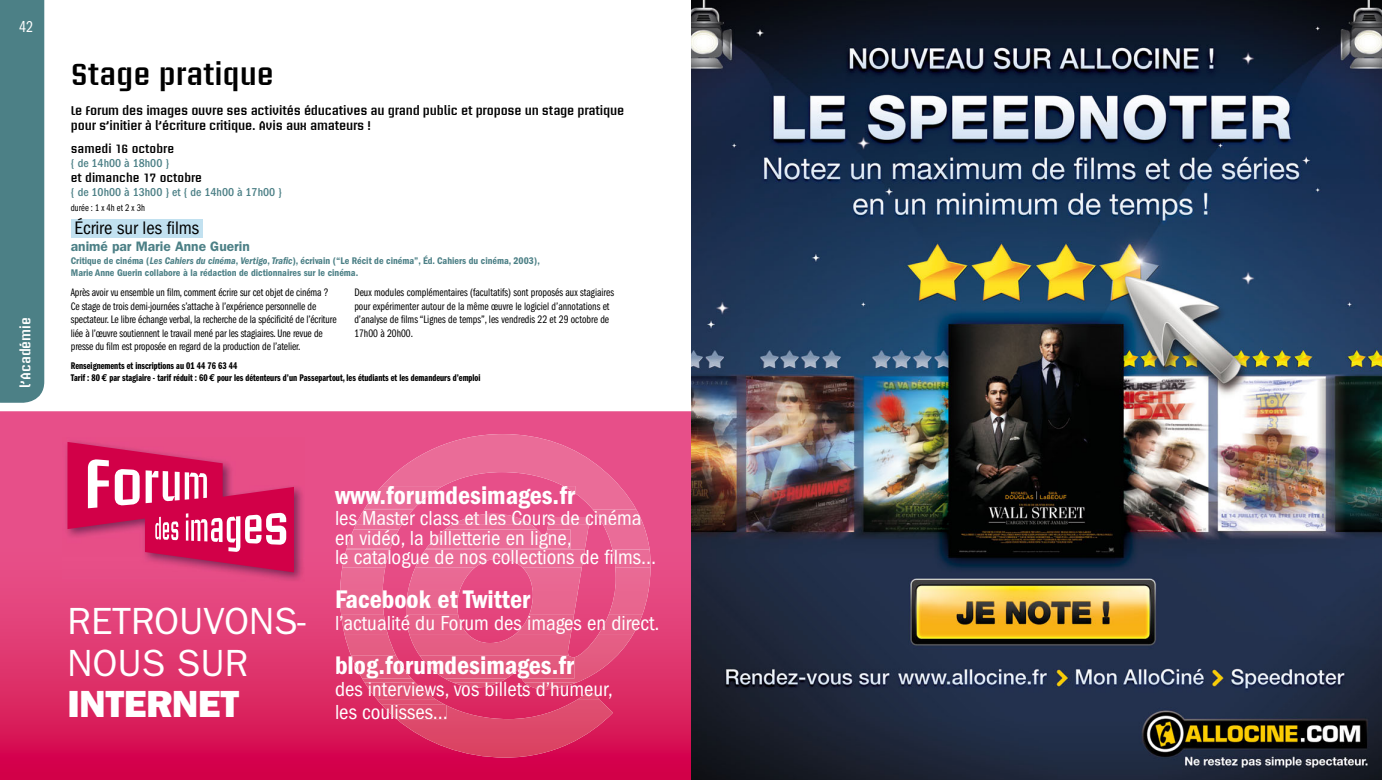
<style>
.page{position:relative;width:1382px;height:780px;background:#fff}
.page>*{position:absolute;margin:0;border:0;box-sizing:border-box;transform-origin:0 0}
.t1{font:38px/41.9px "Franklin Gothic";color:#fff}
.t2{font:800 38px "Franklin Gothic";letter-spacing:-.01em;color:#fff}
.t3{font:600 30px "Briem Akademi Std";color:#000}
.t4{font:600 condensed 26.38px "Franklin Gothic";color:#fff}
.t5{font:condensed 21.12px/19.6px "Franklin Gothic";color:#fff}
.t6{font:condensed 18.75px "Franklin Gothic";color:#000}
.t7{font:16.25px "Franklin Gothic Book Cmpr";color:#fff}
.t8{font:600 13.75px "Franklin Gothic";color:#4c8086}
.t9{font:600 13.75px "Briem Akademi Std";color:#fff}
.t10{font:600 12.5px/15px "Briem Akademi Std";letter-spacing:-.015em;color:#000}
.t11{font:500 condensed 11.88px "Franklin Gothic";color:#4c8086}
.t12{font:600 11.88px "Briem Akademi Std";color:#000}
.t13{font:11.25px/13.5px "Franklin Gothic Book Cmpr";letter-spacing:-.01em;color:#000}
.t14{font:600 condensed 10px/12px "Franklin Gothic";color:#4c8086}
.t15{font:10px/12px "Franklin Gothic Demi Cmpr";color:#000}
.t16{font:10px "Franklin Gothic Book Cmpr";color:#000}
.s1{font-style:italic}
.s2{font-family:"Euro Mono";font-weight:700}
</style>
<div class="page">
<div style="left:0;top:0;width:44px;height:403px;background:#4c8086"></div>
<div style="left:71px;top:219px;width:132px;height:19px;background:#c2e1f0"></div>
<svg style="left:0;top:411px;width:691px;height:368px;background:#df3470"></svg>
<img style="left:63px;top:437px;width:241px;height:146px">
<svg style="left:68px;top:442px;width:225px;height:131px;background:#db3a74"></svg>
<svg style="left:340px;top:434px;width:311px;height:323px;background:#e34c7e"></svg>
<svg style="left:342px;top:486px;width:309px;height:81px;background:#e86192"></svg>
<svg style="left:340px;top:590px;width:120px;height:18px;background:#e7608d"></svg>
<svg style="left:341px;top:614px;width:301px;height:20px;background:#e55684"></svg>
<svg style="left:351px;top:655px;width:248px;height:64px;background:#df4572"></svg>
<img style="left:691px;top:0;width:691px;height:779px">
<h3 class="t7" style="left:19px;top:21px;width:15px">42</h3>
<p class="t9" style="left:20px;top:388px;width:73px;rotate:-90deg">l’Académie</p>
<h2 class="t3" style="left:71px;top:62px;width:205px">Stage pratique</h2>
<p class="t10" style="left:71px;top:104px;width:555px">Le Forum des images ouvre ses activités éducatives au grand public et propose un stage pratique pour s’initier à l’écriture critique. Avis aux amateurs !</p>
<p class="t12" style="left:71px;top:144px;width:105px">samedi 16 octobre</p>
<p class="t11" style="left:71px;top:159px;width:100px">{ de 14h00 à 18h00 }</p>
<p class="t12" style="left:71px;top:173px;width:133px">et dimanche 17 octobre</p>
<p class="t11" style="left:71px;top:188px;width:213px">{ de 10h00 à 13h00 } et { de 14h00 à 17h00 }</p>
<p class="t16" style="left:71px;top:204px;width:76px">durée : 1 x 4h et 2 x 3h</p>
<h3 class="t6" style="left:74px;top:222px;width:126px">Écrire sur les films</h3>
<p class="t8" style="left:71px;top:242px;width:181px">animé par Marie Anne Guerin</p>
<p class="t14" style="left:71px;top:255px;width:470px">Critique de cinéma (<span class="s1">Les Cahiers du cinéma</span>, <span class="s1">Vertigo</span>, <span class="s1">Trafic</span>), écrivain (“Le Récit de cinéma”, Éd. Cahiers du cinéma, 2003),<br>Marie Anne Guerin collabore à la rédaction de dictionnaires sur le cinéma.</p>
<p class="t13" style="left:71px;top:286px;width:267px">Après avoir vu ensemble un film, comment écrire sur cet objet de cinéma ?<br>Ce stage de trois demi-journées s’attache à l’expérience personnelle de spectateur. Le libre échange verbal, la recherche de la spécificité de l’écriture liée à l’œuvre soutiennent le travail mené par les stagiaires. Une revue de presse du film est proposée en regard de la production de l’atelier.</p>
<p class="t13" style="left:354px;top:286px;width:261px">Deux modules complémentaires (facultatifs) sont proposés aux stagiaires pour expérimenter autour de la même œuvre le logiciel d’annotations et d’analyse de films “Lignes de temps”, les vendredis 22 et 29 octobre de 17h00 à 20h00.</p>
<p class="t15" style="left:71px;top:360px;width:411px">Renseignements et inscriptions au 01 44 76 63 44<br>Tarif : 80 <span class="s2">€</span> par stagiaire - tarif réduit : 60 <span class="s2">€</span> pour les détenteurs d’un Passepartout, les étudiants et les demandeurs d’emploi</p>
<h1 class="t1" style="left:68px;top:603px;width:240px">RETROUVONS-<br>NOUS SUR</h1>
<h1 class="t2" style="left:68px;top:691px;width:174px">INTERNET</h1>
<h3 class="t4" style="left:335px;top:486px;width:242px">www.forumdesimages.fr</h3>
<h3 class="t5" style="left:335px;top:509px;width:323px">les Master class et les Cours de cinéma en vidéo, la billetterie en ligne,<br>le catalogue de nos collections de films…</h3>
<h3 class="t4" style="left:335px;top:590px;width:197px">Facebook et Twitter</h3>
<h3 class="t5" style="left:335px;top:615px;width:326px">l’actualité du Forum des images en direct.</h3>
<h3 class="t4" style="left:335px;top:656px;width:241px">blog.forumdesimages.fr</h3>
<h3 class="t4" style="left:541px;top:656px;width:12px">s</h3>
<h3 class="t5" style="left:335px;top:681px;width:279px">des interviews, vos billets d’humeur,</h3>
<h3 class="t5" style="left:335px;top:680px;width:115px;line-height:22.4px;text-align:right">s<br>les coulisses…</h3>
</div>
